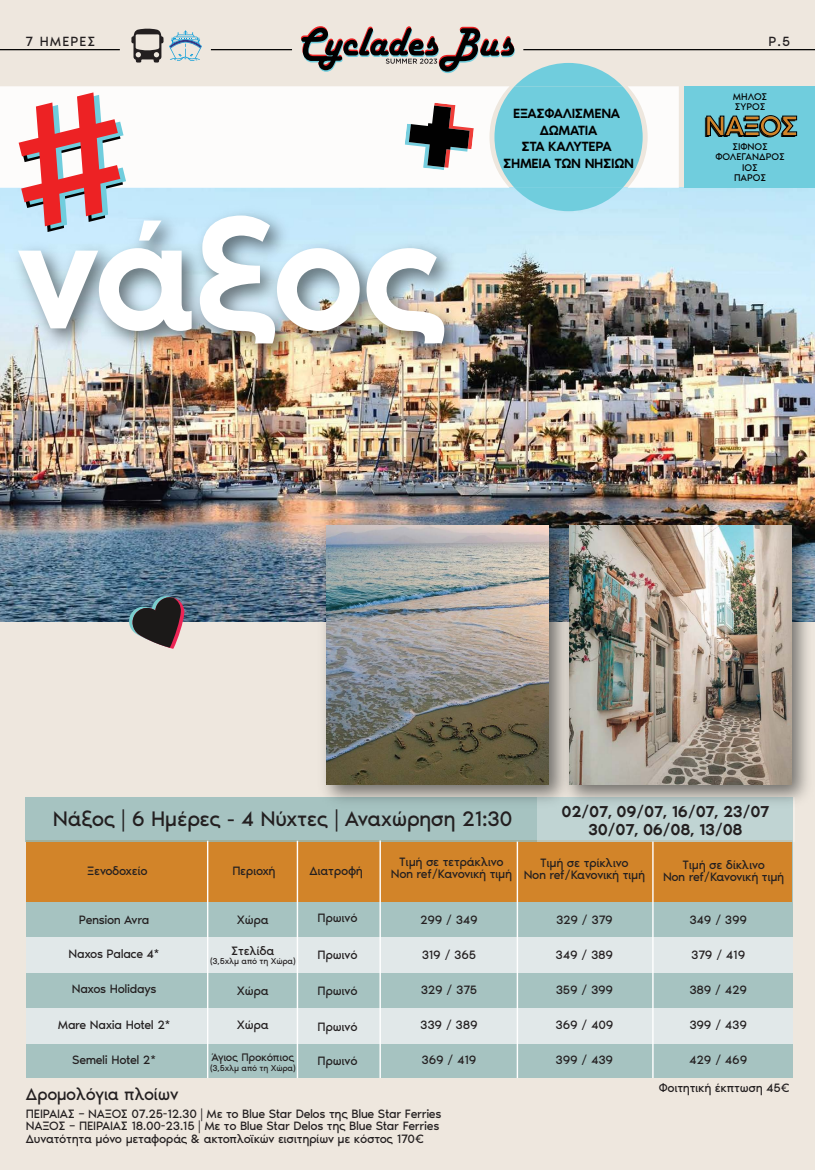
<style>
.page{position:relative;width:815px;height:1170px;background:#fff}
.page>*{position:absolute;margin:0;border:0;box-sizing:border-box;transform-origin:0 0}
.t1{font:500 156.75px "Noir Pro";letter-spacing:-.03em;color:#fff}
.t2{font:500 29px "Noir Pro";letter-spacing:-.03em;color:#010101}
.t3{font:21.75px "Noir Pro";letter-spacing:-.02em;color:#231f20}
.t4{font:17.5px "Noir Pro";letter-spacing:-.03em;color:#231f20}
.t5{font:500 16.25px/17.5px "Noir Pro";letter-spacing:-.02em;color:#231f20;text-align:center}
.t6{font:500 13.75px/16.5px "Noir Pro";letter-spacing:-.025em;color:#010101;text-align:center}
.t7{font:13.75px "Noir Pro";letter-spacing:.08em;color:#231f20}
.t8{font:12.5px/12.5px "Noir Pro";letter-spacing:-.02em;color:#231f20;text-align:center}
.t9{font:11.25px "Noir Pro";letter-spacing:-.025em;color:#231f20}
.t10{font:10px/10.9px "Noir Pro";letter-spacing:-.01em;color:#010101;text-align:center}
.t11{font:8.75px "Noir Pro";letter-spacing:-.02em;color:#231f20}
</style>
<div class="page">
<div style="left:0;top:0;width:815px;height:1169px;background:#eee7de"></div>
<img style="left:0;top:187px;width:815px;height:434px">
<div style="left:0;top:86px;width:301px;height:102px;background:#fdfcfb"></div>
<hr style="left:523px;top:49px;width:292px;height:1px;background:#010101">
<hr style="left:0;top:49px;width:120px;height:1px;background:#010101">
<hr style="left:211px;top:49px;width:81px;height:1px;background:#010101">
<svg style="left:131px;top:28px;width:71px;height:35px"></svg>
<div style="left:26px;top:840px;width:766px;height:237px;background:#a6c3c1"></div>
<div style="left:26px;top:937px;width:767px;height:35px;background:#e1e8e9"></div>
<div style="left:26px;top:1007px;width:766px;height:36px;background:#e1e8e9"></div>
<div style="left:26px;top:840px;width:766px;height:61px;background:#d28429"></div>
<div style="left:26px;top:797px;width:767px;height:44px;background:#a6c3c1"></div>
<div style="left:537px;top:797px;width:257px;height:44px;background:#c0d4d3"></div>
<hr style="left:207px;top:840px;width:1px;height:237px;background:#fff">
<hr style="left:297px;top:840px;width:1px;height:237px;background:#fff">
<hr style="left:379px;top:840px;width:2px;height:237px;background:#fff">
<hr style="left:517px;top:841px;width:1px;height:236px;background:#fff">
<hr style="left:652px;top:841px;width:2px;height:236px;background:#fff">
<div style="left:684px;top:86px;width:131px;height:102px;background:#70cddd"></div>
<svg style="left:706px;top:116px;width:39px;height:20px"></svg>
<div style="left:746px;top:124px;width:12px;height:4px;border:1px solid #010101"></div>
<div style="left:745px;top:132px;width:14px;height:4px;border:1px solid #010101"></div>
<svg style="left:760px;top:115px;width:37px;height:21px"></svg>
<img style="left:4px;top:183px;width:469px;height:221px">
<img style="left:577px;top:511px;width:238px;height:302px">
<img style="left:577px;top:525px;width:214px;height:259px">
<img style="left:313px;top:511px;width:264px;height:291px">
<img style="left:327px;top:525px;width:222px;height:259px">
<svg style="left:127px;top:595px;width:58px;height:54px"></svg>
<svg style="left:301px;top:26px;width:378px;height:185px"></svg>
<svg style="left:3px;top:89px;width:132px;height:141px;background:#ecf6fb"></svg>
<p class="t7" style="left:26px;top:31px;width:71px">7 ΗΜΕΡΕΣ</p>
<p class="t7" style="left:769px;top:31px;width:23px">P.5</p>
<h1 class="t1" style="left:18px;top:153px;width:430px">νάξος</h1>
<p class="t6" style="left:503px;top:104px;width:132px">ΕΞΑΣΦΑΛΙΣΜΕΝΑ<br>ΔΩΜΑΤΙΑ<br>ΣΤΑ ΚΑΛΥΤΕΡΑ<br>ΣΗΜΕΙΑ ΤΩΝ ΝΗΣΙΩΝ</p>
<p class="t10" style="left:733px;top:90px;width:36px">ΜΗΛΟΣ</p>
<p class="t10" style="left:735px;top:101px;width:32px">ΣΥΡΟΣ</p>
<h2 class="t2" style="left:703px;top:105px;width:95px">ΝΑΞΟΣ</h2>
<p class="t10" style="left:732px;top:140px;width:37px">ΣΙΦΝΟΣ</p>
<p class="t10" style="left:715px;top:151px;width:71px">ΦΟΛΕΓΑΝΔΡΟΣ</p>
<p class="t10" style="left:734px;top:161px;width:34px">ΙΟΣ<br>ΠΑΡΟΣ</p>
<h3 class="t3" style="left:53px;top:802px;width:461px">Νάξος | 6 Ημέρες - 4 Νύχτες | Aναχώρηση 21:30</h3>
<h3 class="t5" style="left:562px;top:802px;width:209px">02/07, 09/07, 16/07, 23/07<br>30/07, 06/08, 13/08</h3>
<p class="t8" style="left:391px;top:854px;width:123px">Τιμή σε τετράκλινο<br>Non ref/Κανονική τιμή</p>
<p class="t8" style="left:87px;top:863px;width:62px">Ξενοδοχείο</p>
<p class="t8" style="left:232px;top:863px;width:45px">Περιοχή</p>
<p class="t8" style="left:309px;top:863px;width:55px">Διατροφή</p>
<p class="t8" style="left:524px;top:855px;width:123px">Τιμή σε τρίκλινο<br>Non ref/Κανονική τιμή</p>
<p class="t8" style="left:79px;top:912px;width:72px">Pension Avra</p>
<p class="t8" style="left:69px;top:946px;width:92px">Naxos Palace 4*</p>
<p class="t8" style="left:72px;top:981px;width:86px">Naxos Holidays</p>
<p class="t8" style="left:58px;top:1017px;width:114px">Mare Naxia Hotel 2*</p>
<p class="t8" style="left:72px;top:1052px;width:85px">Semeli Hotel 2*</p>
<p class="t8" style="left:237px;top:912px;width:33px">Χώρα</p>
<p class="t8" style="left:231px;top:943px;width:45px">Στελίδα</p>
<p class="t11" style="left:210px;top:954px;width:87px">(3,5χλμ από τη Χώρα)</p>
<p class="t8" style="left:237px;top:983px;width:33px">Χώρα</p>
<p class="t8" style="left:237px;top:1017px;width:33px">Χώρα</p>
<p class="t9" style="left:211px;top:1048px;width:84px">Άγιος Προκόπιος</p>
<p class="t11" style="left:210px;top:1061px;width:87px">(3,5χλμ από τη Χώρα)</p>
<p class="t8" style="left:318px;top:911px;width:41px">Πρωινό</p>
<p class="t8" style="left:318px;top:947px;width:41px">Πρωινό</p>
<p class="t8" style="left:318px;top:983px;width:41px">Πρωινό</p>
<p class="t8" style="left:318px;top:1019px;width:41px">Πρωινό</p>
<p class="t8" style="left:318px;top:1053px;width:41px">Πρωινό</p>
<p class="t8" style="left:420px;top:912px;width:59px">299 / 349</p>
<p class="t8" style="left:422px;top:947px;width:56px">319 / 365</p>
<p class="t8" style="left:421px;top:982px;width:58px">329 / 375</p>
<p class="t8" style="left:420px;top:1017px;width:59px">339 / 389</p>
<p class="t8" style="left:422px;top:1052px;width:56px">369 / 419</p>
<h3 class="t4" style="left:26px;top:1080px;width:154px">Δρομολόγια πλοίων</h3>
<p class="t8" style="left:26px;top:1106px;width:417px;text-align:left">ΠΕΙΡΑΙΑΣ – ΝΑΞΟΣ 07.25-12.30 | Με το Blue Star Delos της Blue Star Ferries<br>ΝΑΞΟΣ – ΠΕΙΡΑΙΑΣ 18.00-23.15 | Με το Blue Star Delos της Blue Star Ferries<br>Δυνατότητα μόνο μεταφοράς &amp; ακτοπλοϊκών εισιτηρίων με κόστος 170€</p>
<p class="t8" style="left:556px;top:912px;width:58px">329 / 379</p>
<p class="t8" style="left:556px;top:947px;width:59px">349 / 389</p>
<p class="t8" style="left:556px;top:982px;width:59px">359 / 399</p>
<p class="t8" style="left:555px;top:1017px;width:59px">369 / 409</p>
<p class="t8" style="left:556px;top:1052px;width:59px">399 / 439</p>
<p class="t8" style="left:663px;top:857px;width:123px">Τιμή σε δίκλινο<br>Non ref/Κανονική τιμή</p>
<p class="t8" style="left:689px;top:912px;width:59px">349 / 399</p>
<p class="t8" style="left:691px;top:947px;width:55px">379 / 419</p>
<p class="t8" style="left:689px;top:982px;width:59px">389 / 429</p>
<p class="t8" style="left:689px;top:1017px;width:59px">399 / 439</p>
<p class="t8" style="left:689px;top:1052px;width:59px">429 / 469</p>
<p class="t8" style="left:659px;top:1080px;width:132px">Φοιτητική έκπτωση 45€</p>
</div>
